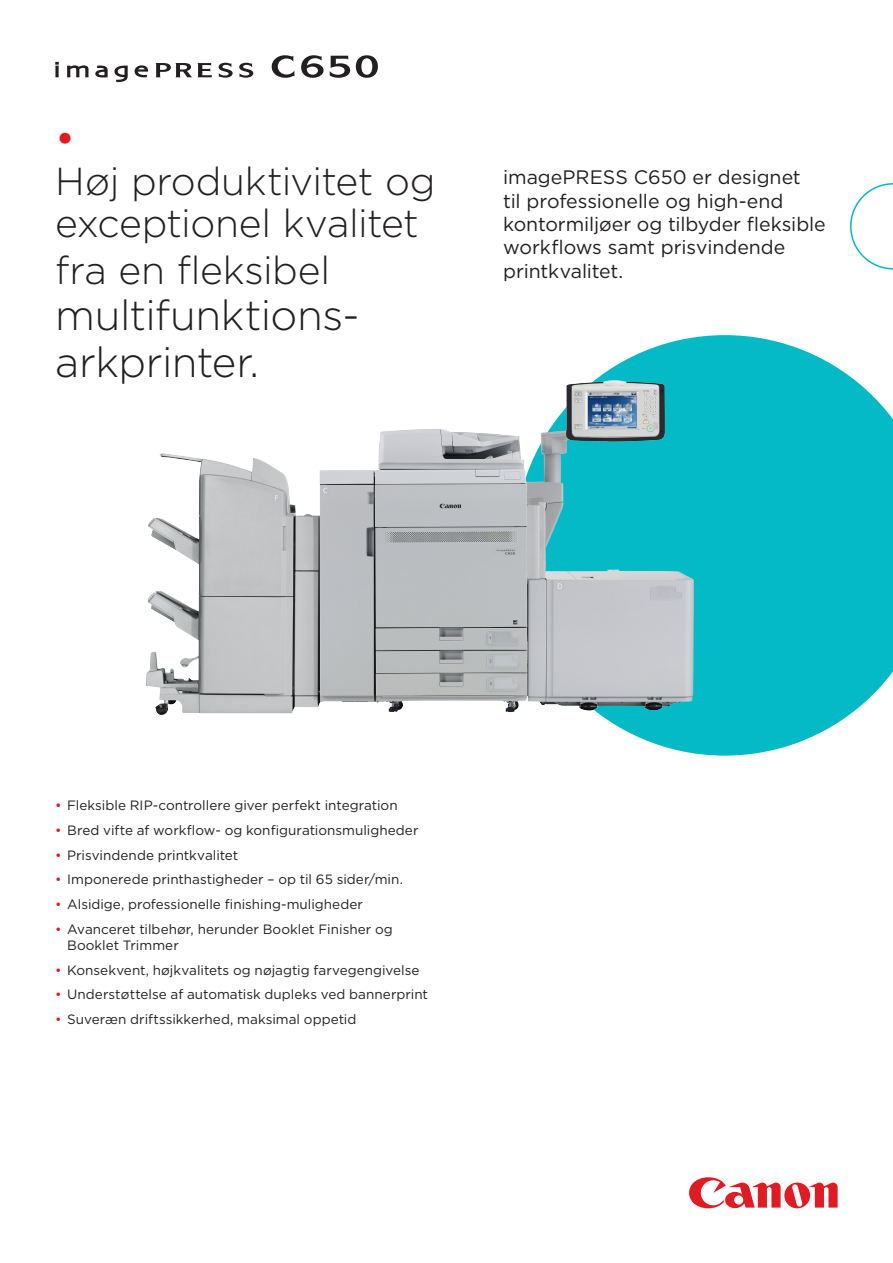
<style>
.page{position:relative;width:893px;height:1263px;background:#fff}
.page>*{position:absolute;margin:0;border:0;box-sizing:border-box;transform-origin:0 0}
.t1{font:300 42px/46.5px "Gotham";letter-spacing:-.01em;color:#231f20}
.t2{font:42px "Gotham";color:#e21a21}
.t3{font:300 39px/42px "Gotham";letter-spacing:-.01em;color:#231f20}
.t4{font:19.5px/23.4px "Gotham";letter-spacing:-.005em;color:#231f20}
.t5{font:13.5px/16.2px "Gotham";color:#231f20}
.s1{color:#e21a21}
</style>
<div class="page">
<svg style="left:689px;top:1177px;width:149px;height:31px"></svg>
<svg style="left:595px;top:335px;width:298px;height:421px;background:#24c3cd"></svg>
<svg style="left:850px;top:183px;width:43px;height:87px"></svg>
<img style="left:146px;top:380px;width:547px;height:334px">
<svg style="left:272px;top:55px;width:22px;height:23px"></svg>
<svg style="left:301px;top:55px;width:23px;height:23px"></svg>
<svg style="left:330px;top:56px;width:20px;height:22px"></svg>
<svg style="left:356px;top:55px;width:22px;height:23px"></svg>
<svg style="left:219px;top:63px;width:14px;height:15px"></svg>
<svg style="left:239px;top:63px;width:14px;height:15px"></svg>
<svg style="left:155px;top:63px;width:57px;height:14px"></svg>
<svg style="left:55px;top:62px;width:4px;height:15px"></svg>
<svg style="left:67px;top:65px;width:22px;height:12px"></svg>
<svg style="left:95px;top:66px;width:13px;height:11px"></svg>
<svg style="left:114px;top:66px;width:14px;height:16px"></svg>
<svg style="left:135px;top:65px;width:13px;height:12px"></svg>
<h1 class="t2" style="left:55px;top:112px;width:22px">•</h1>
<h2 class="t3" style="left:55px;top:160px;width:382px">Høj produktivitet og exceptionel kvalitet</h2>
<h2 class="t3" style="left:55px;top:248px;width:276px">fra en fleksibel</h2>
<h1 class="t1" style="left:55px;top:291px;width:306px">multifunktions&shy;arkprinter.</h1>
<h3 class="t4" style="left:503px;top:165px;width:324px">imagePRESS C650 er designet<br>til professionelle og high-end kontormiljøer og tilbyder fleksible workflows samt prisvindende printkvalitet.</h3>
<p class="t5" style="left:55px;top:797px;width:344px"><span class="s1">•</span> Fleksible RIP-controllere giver perfekt integration</p>
<p class="t5" style="left:55px;top:822px;width:365px"><span class="s1">•</span> Bred vifte af workflow- og konfigurationsmuligheder</p>
<p class="t5" style="left:55px;top:846px;width:185px"><span class="s1">•</span> Prisvindende printkvalitet</p>
<p class="t5" style="left:55px;top:871px;width:349px"><span class="s1">•</span> Imponerede printhastigheder – op til 65 sider/min.</p>
<p class="t5" style="left:55px;top:896px;width:309px"><span class="s1">•</span> Alsidige, professionelle finishing-muligheder</p>
<p class="t5" style="left:67px;top:921px;width:327px;text-indent:-12px"><span class="s1">•</span> Avanceret tilbehør, herunder Booklet Finisher og<br>Booklet Trimmer</p>
<p class="t5" style="left:55px;top:961px;width:366px"><span class="s1">•</span> Konsekvent, højkvalitets og nøjagtig farvegengivelse</p>
<p class="t5" style="left:55px;top:986px;width:374px"><span class="s1">•</span> Understøttelse af automatisk dupleks ved bannerprint</p>
<p class="t5" style="left:55px;top:1011px;width:303px"><span class="s1">•</span> Suveræn driftssikkerhed, maksimal oppetid</p>
</div>
